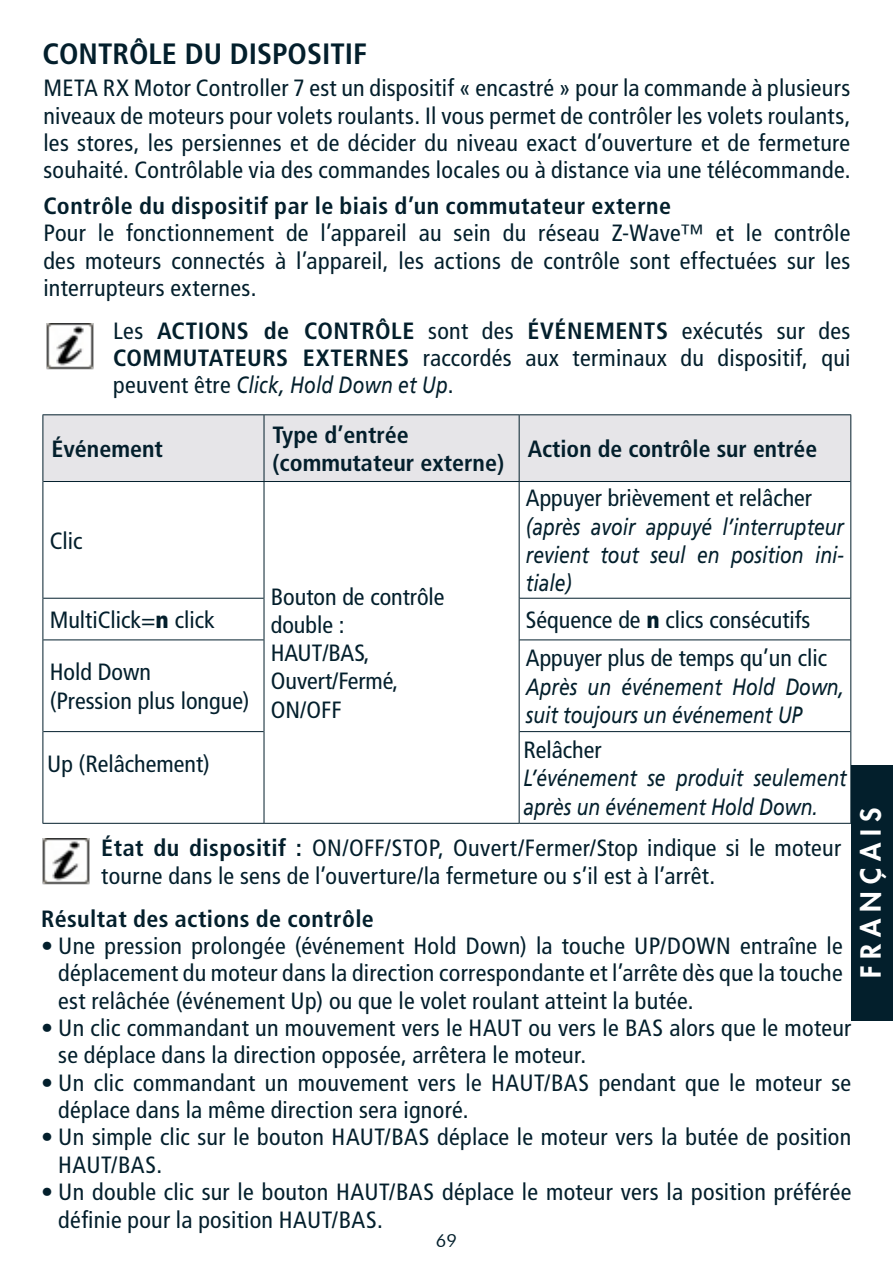
<style>
.page{position:relative;width:893px;height:1276px;background:#fff}
.page>*{position:absolute;margin:0;border:0;box-sizing:border-box;transform-origin:0 0}
.t1{font:700 condensed 29.4px "Frutiger LT Std";color:#031f2c}
.t2{font:800 27px "Futura Std";letter-spacing:.255em;color:#fff}
.t3{font:condensed 23.4px/27.3px "Frutiger LT Std";letter-spacing:.01em;color:#031f2c}
.t4{font:italic 23.4px/28.2px "Frutiger LT Std";color:#031f2c;scale:.82 1}
.t5{font:700 condensed 23.4px "Frutiger LT Std";letter-spacing:.015em;color:#031f2c}
.t6{font:18px "Futura BT";color:#031f2c}
.s1{font-weight:700}
.s2{font-style:italic;font-stretch:normal}
.s3{font-weight:900}
</style>
<div class="page">
<div style="left:43px;top:415px;width:807px;height:66px;background:#e6e5e8"></div>
<hr style="left:42px;top:415px;width:1px;height:66px;background:#031f2c">
<hr style="left:43px;top:414px;width:221px;height:1px;background:#031f2c">
<hr style="left:264px;top:414px;width:255px;height:1px;background:#031f2c">
<hr style="left:519px;top:414px;width:332px;height:1px;background:#031f2c">
<hr style="left:263px;top:415px;width:2px;height:66px;background:#031f2c">
<hr style="left:519px;top:415px;width:1px;height:66px;background:#031f2c">
<hr style="left:850px;top:415px;width:1px;height:66px;background:#031f2c">
<hr style="left:43px;top:481px;width:221px;height:1px;background:#031f2c">
<hr style="left:264px;top:481px;width:255px;height:1px;background:#031f2c">
<hr style="left:519px;top:481px;width:331px;height:1px;background:#031f2c">
<hr style="left:42px;top:481px;width:1px;height:117px;background:#031f2c">
<hr style="left:42px;top:598px;width:1px;height:42px;background:#031f2c">
<hr style="left:42px;top:640px;width:1px;height:91px;background:#031f2c">
<hr style="left:42px;top:731px;width:1px;height:92px;background:#031f2c">
<hr style="left:43px;top:598px;width:221px;height:1px;background:#031f2c">
<hr style="left:43px;top:639px;width:221px;height:1px;background:#031f2c">
<hr style="left:43px;top:731px;width:221px;height:1px;background:#031f2c">
<hr style="left:43px;top:823px;width:221px;height:1px;background:#031f2c">
<hr style="left:263px;top:482px;width:2px;height:116px;background:#031f2c">
<hr style="left:263px;top:598px;width:2px;height:42px;background:#031f2c">
<hr style="left:263px;top:640px;width:2px;height:91px;background:#031f2c">
<hr style="left:263px;top:731px;width:2px;height:92px;background:#031f2c">
<hr style="left:519px;top:482px;width:1px;height:116px;background:#031f2c">
<hr style="left:850px;top:481px;width:1px;height:117px;background:#031f2c">
<hr style="left:519px;top:598px;width:1px;height:42px;background:#031f2c">
<hr style="left:850px;top:598px;width:1px;height:42px;background:#031f2c">
<hr style="left:519px;top:640px;width:1px;height:91px;background:#031f2c">
<hr style="left:850px;top:640px;width:1px;height:91px;background:#031f2c">
<hr style="left:519px;top:731px;width:1px;height:92px;background:#031f2c">
<hr style="left:850px;top:731px;width:1px;height:92px;background:#031f2c">
<hr style="left:519px;top:598px;width:331px;height:1px;background:#031f2c">
<hr style="left:519px;top:639px;width:331px;height:1px;background:#031f2c">
<hr style="left:519px;top:731px;width:331px;height:1px;background:#031f2c">
<hr style="left:264px;top:823px;width:255px;height:1px;background:#031f2c">
<hr style="left:519px;top:823px;width:332px;height:1px;background:#031f2c">
<img style="left:46px;top:323px;width:48px;height:47px">
<div style="left:851px;top:765px;width:42px;height:255px;background:#031f2c"></div>
<img style="left:42px;top:838px;width:48px;height:47px">
<p class="t1" style="left:43px;top:36px;width:326px">CONTRÔLE DU DISPOSITIF</p>
<p class="t3" style="left:43px;top:75px;width:809px;text-align:justify">META RX Motor Controller 7 est un dispositif « encastré » pour la commande à plusieurs niveaux de moteurs pour volets roulants. Il vous permet de contrôler les volets roulants, les stores, les persiennes et de décider du niveau exact d’ouverture et de fermeture souhaité. Contrôlable via des commandes locales ou à distance via une télécommande.</p>
<p class="t5" style="left:43px;top:192px;width:629px">Contrôle du dispositif par le biais d’un commutateur externe</p>
<p class="t3" style="left:43px;top:220px;width:809px;text-align:justify">Pour le fonctionnement de l’appareil au sein du réseau Z-Wave™ et le contrôle des moteurs connectés à l’appareil, les actions de contrôle sont effectuées sur les interrupteurs externes.</p>
<p class="t3" style="left:113px;top:317px;width:739px;text-align:justify">Les <span class="s1">ACTIONS de CONTRÔLE</span> sont des <span class="s1">ÉVÉNEMENTS</span> exécutés sur des <span class="s1">COMMUTATEURS EXTERNES</span> raccordés aux terminaux du dispositif, qui peuvent être <span class="s2">Click, Hold Down et Up</span>.</p>
<p class="t5" style="left:51px;top:435px;width:113px">Événement</p>
<p class="t5" style="left:273px;top:421px;width:138px">Type d’entrée</p>
<p class="t5" style="left:273px;top:449px;width:233px">(commutateur externe)</p>
<p class="t5" style="left:528px;top:435px;width:291px">Action de contrôle sur entrée</p>
<p class="t3" style="left:526px;top:485px;width:288px">Appuyer brièvement et relâcher</p>
<p class="t4" style="left:526px;top:512px;width:389px;text-align:justify">(après avoir appuyé l’interrupteur revient tout seul en position ini&shy;tiale)</p>
<p class="t3" style="left:50px;top:527px;width:34px">Clic</p>
<p class="t3" style="left:271px;top:583px;width:175px">Bouton de contrôle</p>
<p class="t3" style="left:271px;top:611px;width:75px">double :</p>
<p class="t3" style="left:271px;top:639px;width:100px">HAUT/BAS,</p>
<p class="t3" style="left:271px;top:668px;width:129px">Ouvert/Fermé,</p>
<p class="t3" style="left:271px;top:696px;width:72px">ON/OFF</p>
<p class="t3" style="left:50px;top:606px;width:167px">MultiClick=<span class="s3">n</span> click</p>
<p class="t3" style="left:526px;top:606px;width:286px">Séquence de <span class="s3">n</span> clics consécutifs</p>
<p class="t3" style="left:50px;top:659px;width:103px">Hold Down</p>
<p class="t3" style="left:50px;top:687px;width:201px">(Pression plus longue)</p>
<p class="t3" style="left:526px;top:645px;width:303px">Appuyer plus de temps qu’un clic</p>
<p class="t4" style="left:526px;top:672px;width:389px">Après un événement Hold Down, suit toujours un événement UP</p>
<p class="t3" style="left:47px;top:750px;width:164px">Up (Relâchement)</p>
<p class="t3" style="left:523px;top:736px;width:80px">Relâcher</p>
<p class="t4" style="left:523px;top:764px;width:396px">L’événement se produit seulement après un événement Hold Down.</p>
<p class="t3" style="left:101px;top:833px;width:741px;line-height:28.2px"><span class="s1">État du dispositif :</span> ON/OFF/STOP, Ouvert/Fermer/Stop indique si le moteur tourne dans le sens de l’ouverture/la fermeture ou s’il est à l’arrêt.</p>
<p class="t5" style="left:41px;top:904px;width:334px">Résultat des actions de contrôle</p>
<p class="t3" style="left:58px;top:932px;width:786px;text-align:justify;text-indent:-17px">• Une pression prolongée (événement Hold Down) la touche UP/DOWN entraîne le déplacement du moteur dans la direction correspondante et l’arrête dès que la touche est relâchée (événement Up) ou que le volet roulant atteint la butée.</p>
<p class="t3" style="left:58px;top:1014px;width:795px;text-indent:-17px">• Un clic commandant un mouvement vers le HAUT ou vers le BAS alors que le moteur se déplace dans la direction opposée, arrêtera le moteur.</p>
<p class="t3" style="left:58px;top:1069px;width:794px;text-indent:-17px">• Un clic commandant un mouvement vers le HAUT/BAS pendant que le moteur se déplace dans la même direction sera ignoré.</p>
<p class="t3" style="left:58px;top:1124px;width:795px;text-indent:-17px">• Un simple clic sur le bouton HAUT/BAS déplace le moteur vers la butée de position<br>HAUT/BAS.</p>
<p class="t3" style="left:58px;top:1178px;width:795px;text-indent:-17px">• Un double clic sur le bouton HAUT/BAS déplace le moteur vers la position préférée définie pour la position HAUT/BAS.</p>
<p class="t6" style="left:436px;top:1229px;width:23px">69</p>
<p class="t2" style="left:854px;top:978px;width:172px;rotate:-90deg">FRANÇAIS</p>
</div>
